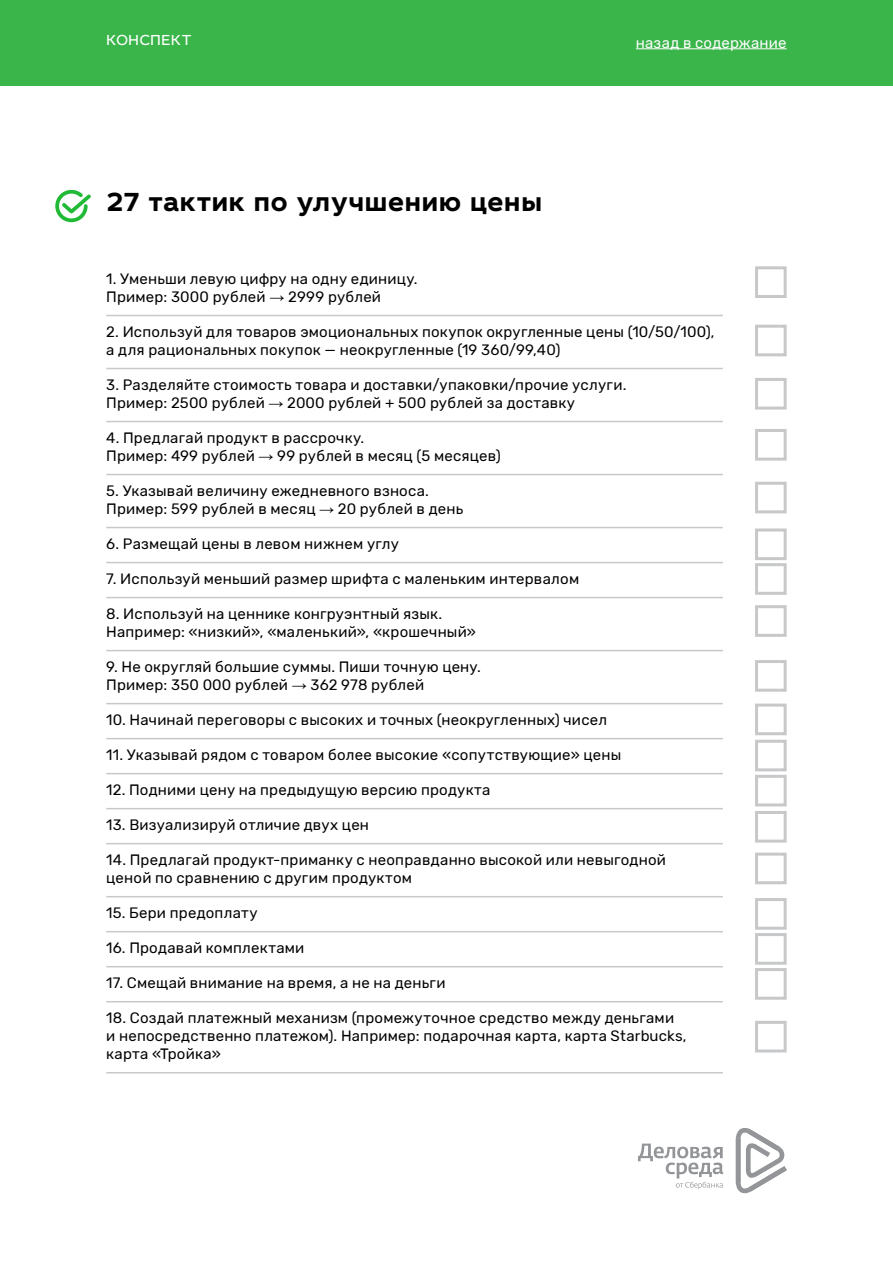
<style>
.page{position:relative;width:893px;height:1263px;background:#fff}
.page>*{position:absolute;margin:0;border:0;box-sizing:border-box;transform-origin:0 0}
.t1{font:700 27px "Leto Sans";letter-spacing:.005em;color:#000}
.t2{font:15px/18px "Rubik";letter-spacing:.015em;color:#000}
.t3{font:15px "Rubik";letter-spacing:.015em;color:#fff}
.t4{font:15px "Leto Sans";color:#fff}
.s1{font-family:"Arial";font-weight:700}
</style>
<div class="page">
<div style="left:0;top:0;width:893px;height:85px;background:#39b54a"></div>
<svg style="left:638px;top:1143px;width:85px;height:46px"></svg>
<svg style="left:736px;top:1128px;width:51px;height:65px"></svg>
<hr style="left:636px;top:48px;width:151px;height:1px;background:#fff">
<hr style="left:106px;top:315px;width:617px;height:1px;background:#c7c8ca">
<hr style="left:106px;top:368px;width:617px;height:1px;background:#c7c8ca">
<hr style="left:106px;top:421px;width:617px;height:1px;background:#c7c8ca">
<hr style="left:106px;top:474px;width:617px;height:1px;background:#c7c8ca">
<hr style="left:106px;top:527px;width:617px;height:1px;background:#c7c8ca">
<hr style="left:106px;top:562px;width:617px;height:1px;background:#c7c8ca">
<hr style="left:106px;top:597px;width:617px;height:1px;background:#c7c8ca">
<hr style="left:106px;top:650px;width:617px;height:1px;background:#c7c8ca">
<hr style="left:106px;top:703px;width:617px;height:1px;background:#c7c8ca">
<hr style="left:106px;top:738px;width:617px;height:1px;background:#c7c8ca">
<hr style="left:106px;top:773px;width:617px;height:1px;background:#c7c8ca">
<hr style="left:106px;top:808px;width:617px;height:1px;background:#c7c8ca">
<hr style="left:106px;top:843px;width:617px;height:1px;background:#c7c8ca">
<hr style="left:106px;top:896px;width:617px;height:1px;background:#c7c8ca">
<hr style="left:106px;top:931px;width:617px;height:1px;background:#c7c8ca">
<hr style="left:106px;top:966px;width:617px;height:1px;background:#c7c8ca">
<hr style="left:106px;top:1001px;width:617px;height:1px;background:#c7c8ca">
<hr style="left:106px;top:1072px;width:617px;height:1px;background:#c7c8ca">
<div style="left:755px;top:325px;width:32px;height:31px;border:3px solid #c7c8ca"></div>
<div style="left:755px;top:528px;width:32px;height:32px;border:3px solid #c7c8ca"></div>
<div style="left:755px;top:429px;width:32px;height:32px;border:3px solid #c7c8ca"></div>
<div style="left:755px;top:563px;width:32px;height:32px;border:3px solid #c7c8ca"></div>
<div style="left:755px;top:811px;width:32px;height:32px;border:3px solid #c7c8ca"></div>
<div style="left:755px;top:853px;width:32px;height:31px;border:3px solid #c7c8ca"></div>
<svg style="left:55px;top:189px;width:36px;height:34px"></svg>
<div style="left:755px;top:378px;width:32px;height:32px;border:3px solid #c7c8ca"></div>
<div style="left:755px;top:266px;width:32px;height:32px;border:3px solid #c7c8ca"></div>
<div style="left:755px;top:482px;width:32px;height:31px;border:3px solid #c7c8ca"></div>
<div style="left:755px;top:605px;width:32px;height:32px;border:3px solid #c7c8ca"></div>
<div style="left:755px;top:660px;width:32px;height:32px;border:3px solid #c7c8ca"></div>
<div style="left:755px;top:704px;width:32px;height:31px;border:3px solid #c7c8ca"></div>
<div style="left:755px;top:740px;width:32px;height:31px;border:3px solid #c7c8ca"></div>
<div style="left:755px;top:775px;width:32px;height:31px;border:3px solid #c7c8ca"></div>
<div style="left:755px;top:933px;width:32px;height:32px;border:3px solid #c7c8ca"></div>
<div style="left:755px;top:1021px;width:32px;height:31px;border:3px solid #c7c8ca"></div>
<div style="left:755px;top:968px;width:32px;height:32px;border:3px solid #c7c8ca"></div>
<div style="left:755px;top:898px;width:32px;height:32px;border:3px solid #c7c8ca"></div>
<p class="t4" style="left:106px;top:30px;width:87px">КОНСПЕКТ</p>
<h1 class="t1" style="left:106px;top:184px;width:437px">27 тактик по улучшению цены</h1>
<p class="t3" style="left:636px;top:34px;width:152px">назад в содержание</p>
<p class="t2" style="left:106px;top:270px;width:313px">1. Уменьши левую цифру на одну единицу.<br>Пример: 3000 рублей <span class="s1">→</span> 2999 рублей</p>
<p class="t2" style="left:106px;top:323px;width:610px">2. Используй для товаров эмоциональных покупок округленные цены (10/50/100), а для рациональных покупок — неокругленные (19 360/99,40)</p>
<p class="t2" style="left:106px;top:376px;width:522px">3. Разделяйте стоимость товара и доставки/упаковки/прочие услуги.<br>Пример: 2500 рублей <span class="s1">→</span> 2000 рублей + 500 рублей за доставку</p>
<p class="t2" style="left:106px;top:429px;width:396px">4. Предлагай продукт в рассрочку.<br>Пример: 499 рублей <span class="s1">→</span> 99 рублей в месяц (5 месяцев)</p>
<p class="t2" style="left:106px;top:482px;width:358px">5. Указывай величину ежедневного взноса.<br>Пример: 599 рублей в месяц <span class="s1">→</span> 20 рублей в день</p>
<p class="t2" style="left:106px;top:535px;width:294px">6. Размещай цены в левом нижнем углу</p>
<p class="t2" style="left:106px;top:570px;width:474px">7. Используй меньший размер шрифта с маленьким интервалом</p>
<p class="t2" style="left:106px;top:605px;width:371px">8. Используй на ценнике конгруэнтный язык.<br>Например: «низкий», «маленький», «крошечный»</p>
<p class="t2" style="left:106px;top:658px;width:376px">9. Не округляй большие суммы. Пиши точную цену.<br>Пример: 350 000 рублей <span class="s1">→</span> 362 978 рублей</p>
<p class="t2" style="left:106px;top:711px;width:502px">10. Начинай переговоры с высоких и точных (неокругленных) чисел</p>
<p class="t2" style="left:106px;top:746px;width:517px">11. Указывай рядом с товаром более высокие «сопутствующие» цены</p>
<p class="t2" style="left:106px;top:781px;width:386px">12. Подними цену на предыдущую версию продукта</p>
<p class="t2" style="left:106px;top:816px;width:264px">13. Визуализируй отличие двух цен</p>
<p class="t2" style="left:106px;top:851px;width:561px">14. Предлагай продукт-приманку с неоправданно высокой или невыгодной ценой по сравнению с другим продуктом</p>
<p class="t2" style="left:106px;top:904px;width:153px">15. Бери предоплату</p>
<p class="t2" style="left:106px;top:939px;width:200px">16. Продавай комплектами</p>
<p class="t2" style="left:106px;top:974px;width:341px">17. Смещай внимание на время, а не на деньги</p>
<p class="t2" style="left:106px;top:1009px;width:582px">18. Создай платежный механизм (промежуточное средство между деньгами и непосредственно платежом). Например: подарочная карта, карта Starbucks, карта «Тройка»</p>
</div>
